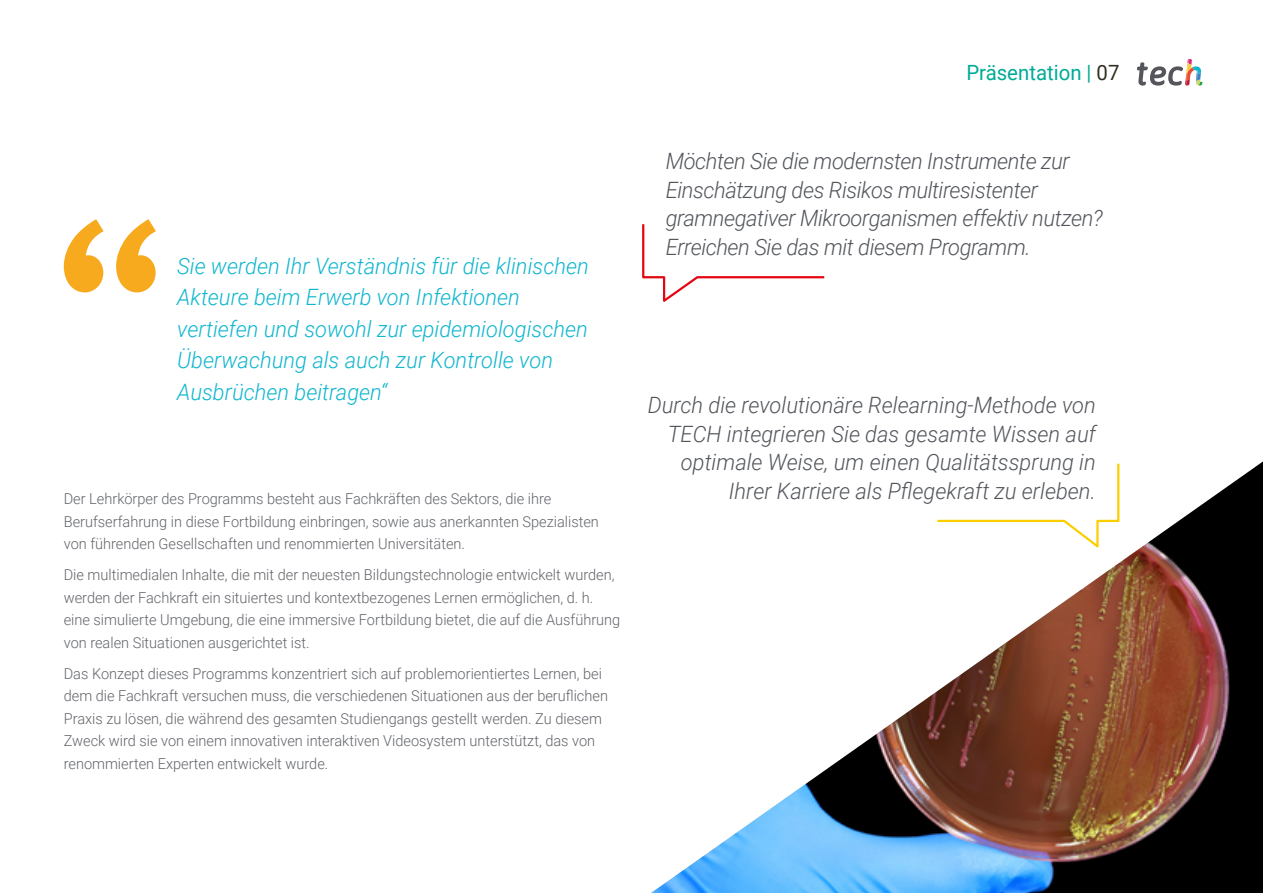
<style>
.page{position:relative;width:1263px;height:893px;background:#fff}
.page>*{position:absolute;margin:0;border:0;box-sizing:border-box;transform-origin:0 0}
.t1{font:italic 300 22.5px/31.5px "Roboto";color:#0fb6cf}
.t2{font:italic 300 22.5px/28.5px "Roboto";color:#52555b;text-align:right}
.t3{font:italic 300 22.5px/28.5px "Roboto";letter-spacing:-.02em;color:#52555b}
.t4{font:21px "Roboto";color:#00ab97}
.t5{font:300 15px/22.5px "Roboto";color:#61646a}
.s1{color:#312e20}
</style>
<div class="page">
<img style="left:651px;top:461px;width:612px;height:432px">
<svg style="left:935px;top:461px;width:185px;height:90px"></svg>
<svg style="left:642px;top:224px;width:183px;height:78px"></svg>
<svg style="left:64px;top:219px;width:92px;height:73px"></svg>
<svg style="left:1137px;top:59px;width:65px;height:27px"></svg>
<h1 class="t1" style="left:177px;top:249px;width:413px">Sie werden Ihr Verständnis für die klinischen Akteure beim Erwerb von Infektionen vertiefen und sowohl zur epidemiologischen Überwachung als auch zur Kontrolle von Ausbrüchen beitragen“</h1>
<p class="t5" style="left:64px;top:487px;width:537px">Der Lehrkörper des Programms besteht aus Fachkräften des Sektors, die ihre<br>Berufserfahrung in diese Fortbildung einbringen, sowie aus anerkannten Spezialisten von führenden Gesellschaften und renommierten Universitäten.</p>
<p class="t5" style="left:64px;top:563px;width:558px">Die multimedialen Inhalte, die mit der neuesten Bildungstechnologie entwickelt wurden, werden der Fachkraft ein situiertes und kontextbezogenes Lernen ermöglichen, d. h. eine simulierte Umgebung, die eine immersive Fortbildung bietet, die auf die Ausführung von realen Situationen ausgerichtet ist.</p>
<p class="t5" style="left:64px;top:662px;width:546px">Das Konzept dieses Programms konzentriert sich auf problemorientiertes Lernen, bei dem die Fachkraft versuchen muss, die verschiedenen Situationen aus der beruflichen Praxis zu lösen, die während des gesamten Studiengangs gestellt werden. Zu diesem Zweck wird sie von einem innovativen interaktiven Videosystem unterstützt, das von renommierten Experten entwickelt wurde.</p>
<h2 class="t4" style="left:966px;top:57px;width:155px">Präsentation | <span class="s1">07</span></h2>
<h1 class="t3" style="left:666px;top:146px;width:439px">Möchten Sie die modernsten Instrumente zur Einschätzung des Risikos multiresistenter gramnegativer Mikroorganismen effektiv nutzen?<br>Erreichen Sie das mit diesem Programm.</h1>
<h1 class="t2" style="left:648px;top:390px;width:450px">Durch die revolutionäre Relearning-Methode von TECH integrieren Sie das gesamte Wissen auf optimale Weise, um einen Qualitätssprung in Ihrer Karriere als Pflegekraft zu erleben.</h1>
</div>
